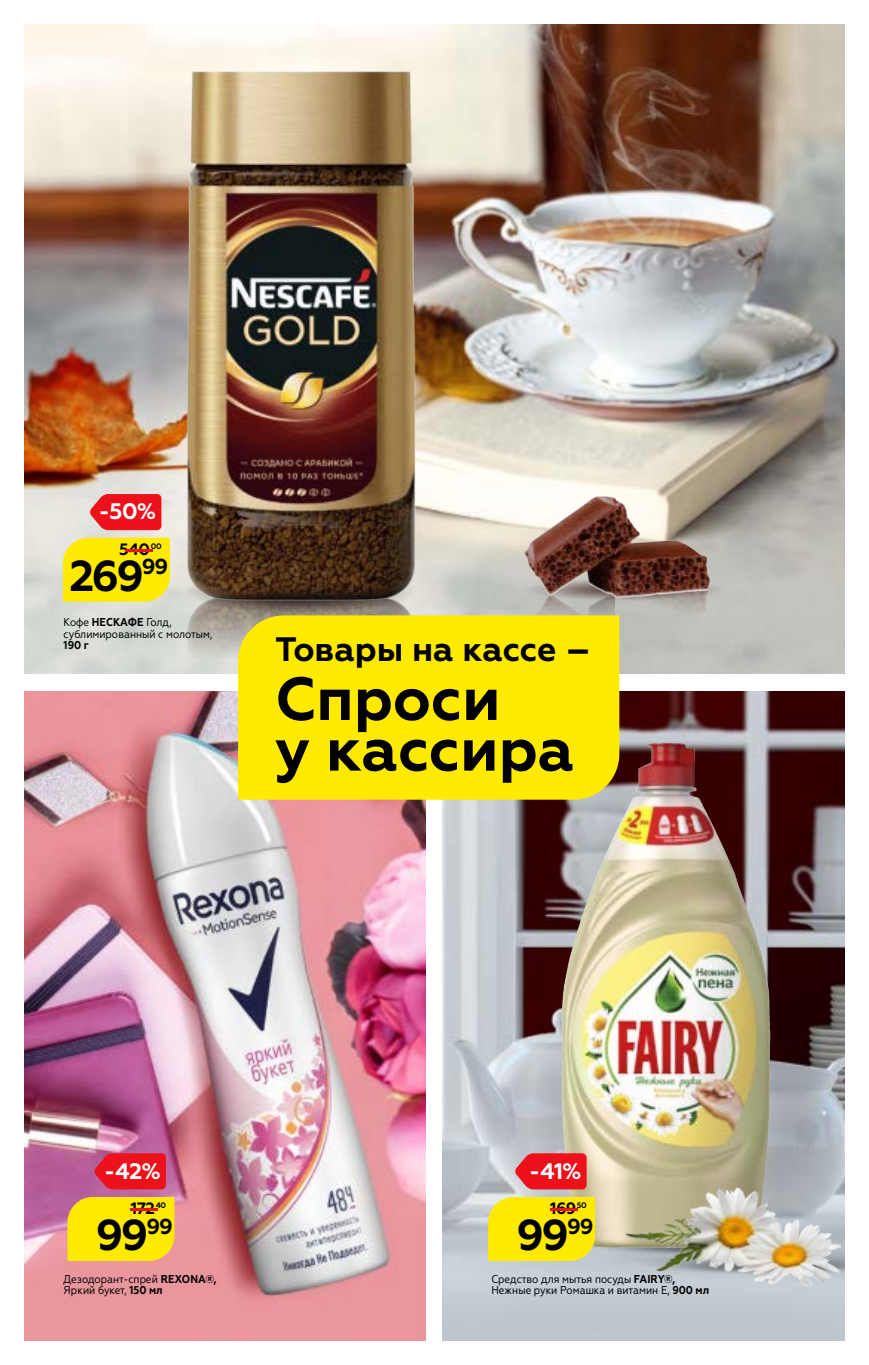
<style>
.page{position:relative;width:869px;height:1365px;background:#fff}
.page>*{position:absolute;margin:0;border:0;box-sizing:border-box;transform-origin:0 0}
.t1{font:700 60.55px/50.6px "Geometria";color:#000}
.t2{font:700 43.23px "Geometria";letter-spacing:-.06em;color:#000}
.t3{font:700 33.95px "Geometria";color:#000}
.t4{font:700 22.4px "Geometria";color:#fff}
.t5{font:700 16.45px "Geometria";letter-spacing:-.03em;color:#000}
.t6{font:700 16.45px "Geometria";color:#ed111c;scale:5.5 1}
.t7{font:11.38px/11.4px "Geometria Narrow";color:#000}
.t8{font:700 8.05px "Geometria";color:#000}
.s1{font-weight:700}
</style>
<div class="page">
<img style="left:25px;top:25px;width:818px;height:648px">
<img style="left:442px;top:691px;width:401px;height:648px">
<img style="left:25px;top:691px;width:400px;height:648px">
<img style="left:561px;top:742px;width:209px;height:506px">
<img style="left:164px;top:620px;width:74px;height:79px">
<img style="left:150px;top:564px;width:308px;height:56px">
<img style="left:164px;top:64px;width:267px;height:545px">
<img style="left:513px;top:604px;width:99px;height:11px">
<div style="left:612px;top:604px;width:108px;height:33px;background:#bebfb9"></div>
<img style="left:494px;top:574px;width:261px;height:30px">
<img style="left:513px;top:472px;width:207px;height:126px">
<img style="left:608px;top:1156px;width:235px;height:141px">
<div style="left:238px;top:615px;width:381px;height:184px;background:#ffea00"></div>
<div style="left:67px;top:1196px;width:107px;height:64px;background:#ffea00"></div>
<svg style="left:94px;top:1153px;width:72px;height:36px"></svg>
<div style="left:488px;top:1196px;width:106px;height:64px;background:#ffea00"></div>
<svg style="left:514px;top:1153px;width:72px;height:36px"></svg>
<div style="left:63px;top:537px;width:107px;height:64px;background:#ffea00"></div>
<svg style="left:90px;top:494px;width:71px;height:36px"></svg>
<p class="t4" style="left:99px;top:498px;width:59px">-50%</p>
<p class="t2" style="left:69px;top:550px;width:100px">269<sup>99</sup></p>
<p class="t8" style="left:151px;top:541px;width:13px">00</p>
<p class="t5" style="left:119px;top:539px;width:32px">540</p>
<p class="t6" style="left:116px;top:539px;width:10px">-</p>
<p class="t7" style="left:64px;top:616px;width:150px">Кофе <span class="s1">НЕСКАФЕ</span> Голд, сублимированный с молотым,<br><span class="s1">190 г</span></p>
<p class="t3" style="left:275px;top:629px;width:317px">Товары на кассе –</p>
<p class="t1" style="left:275px;top:674px;width:300px">Cпроси<br>у кассира</p>
<p class="t4" style="left:104px;top:1157px;width:58px">-42%</p>
<p class="t2" style="left:96px;top:1209px;width:78px">99<sup>99</sup></p>
<p class="t8" style="left:156px;top:1200px;width:12px">40</p>
<p class="t5" style="left:131px;top:1198px;width:26px">172</p>
<p class="t6" style="left:121px;top:1198px;width:10px">-</p>
<p class="t4" style="left:529px;top:1157px;width:54px">-41%</p>
<p class="t2" style="left:516px;top:1209px;width:78px">99<sup>99</sup></p>
<p class="t8" style="left:576px;top:1200px;width:12px">50</p>
<p class="t5" style="left:550px;top:1198px;width:28px">169</p>
<p class="t6" style="left:541px;top:1198px;width:10px">-</p>
<p class="t7" style="left:64px;top:1272px;width:154px">Дезодорант-спрей <span class="s1">REXONA®,<br></span>Яркий букет, <span class="s1">150 мл</span></p>
<p class="t7" style="left:491px;top:1272px;width:219px">Средство для мытья посуды <span class="s1">FAIRY®,<br></span>Нежные руки Ромашка и витамин Е, <span class="s1">900 мл</span></p>
</div>
